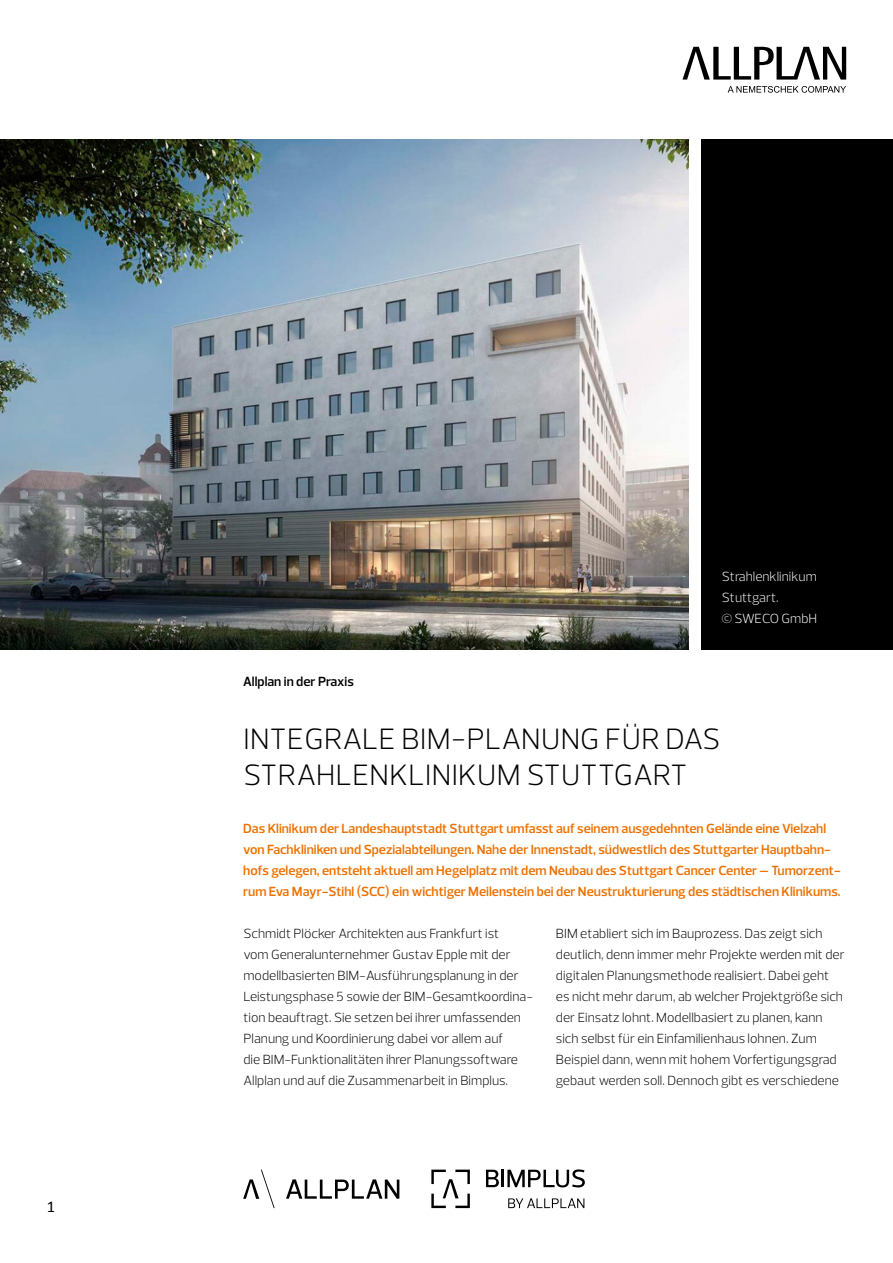
<style>
.page{position:relative;width:893px;height:1263px;background:#fff}
.page>*{position:absolute;margin:0;border:0;box-sizing:border-box;transform-origin:0 0}
.titel{font:300 30px/36px "Prelo";letter-spacing:.015em;color:#000}
.t1{font:16.5px "Calibri";color:#000}
.fließtext{font:300 13.5px/21px "Prelo";color:#000}
.Intro_ING{font:600 13.5px/21px "Prelo";color:#ee7100}
.fließtext-2{font:300 13.5px/21px "Prelo";color:#fff}
.Dachzeile{font:600 13.5px "Prelo";color:#000}
</style>
<div class="page">
<div style="left:702px;top:139px;width:191px;height:510px;background:#000"></div>
<img style="left:0;top:139px;width:689px;height:510px">
<svg style="left:682px;top:47px;width:164px;height:33px"></svg>
<svg style="left:728px;top:86px;width:118px;height:7px"></svg>
<svg style="left:431px;top:1169px;width:39px;height:39px"></svg>
<svg style="left:508px;top:1198px;width:76px;height:10px"></svg>
<svg style="left:486px;top:1169px;width:99px;height:18px"></svg>
<svg style="left:286px;top:1179px;width:113px;height:20px"></svg>
<svg style="left:243px;top:1169px;width:32px;height:39px"></svg>
<p class="t1" style="left:47px;top:1197px;width:10px">1</p>
<p class="Dachzeile" style="left:243px;top:673px;width:112px">Allplan in der Praxis</p>
<p class="fließtext-2" style="left:722px;top:566px;width:97px">Strahlenklinikum<br>Stuttgart.<br>© SWECO GmbH</p>
<p class="titel" style="left:243px;top:721px;width:478px">INTEGRALE BIM-PLANUNG FÜR DAS<br>STRAHLENKLINIKUM STUTTGART</p>
<p class="Intro_ING" style="left:243px;top:818px;width:599px">Das Klinikum der Landeshauptstadt Stuttgart umfasst auf seinem ausgedehnten Gelände eine Vielzahl von Fachkliniken und Spezialabteilungen. Nahe der Innenstadt, südwestlich des Stuttgarter Hauptbahn&shy;hofs gelegen, entsteht aktuell am Hegelplatz mit dem Neubau des Stuttgart Cancer Center – Tumorzent&shy;rum Eva Mayr-Stihl (SCC) ein wichtiger Meilenstein bei der Neustrukturierung des städtischen Klinikums.</p>
<p class="fließtext" style="left:243px;top:923px;width:291px">Schmidt Plöcker Architekten aus Frankfurt ist<br>vom Generalunternehmer Gustav Epple mit der modellbasierten BIM-Ausführungsplanung in der Leistungsphase 5 sowie der BIM-Gesamtkoordina&shy;tion beauftragt. Sie setzen bei ihrer umfassenden Planung und Koordinierung dabei vor allem auf<br>die BIM-Funktionalitäten ihrer Planungssoftware Allplan und auf die Zusammenarbeit in Bimplus.</p>
<p class="fließtext" style="left:556px;top:923px;width:290px">BIM etabliert sich im Bauprozess. Das zeigt sich deutlich, denn immer mehr Projekte werden mit der digitalen Planungsmethode realisiert. Dabei geht es nicht mehr darum, ab welcher Projektgröße sich der Einsatz lohnt. Modellbasiert zu planen, kann sich selbst für ein Einfamilienhaus lohnen. Zum Beispiel dann, wenn mit hohem Vorfertigungsgrad gebaut werden soll. Dennoch gibt es verschiedene</p>
</div>
